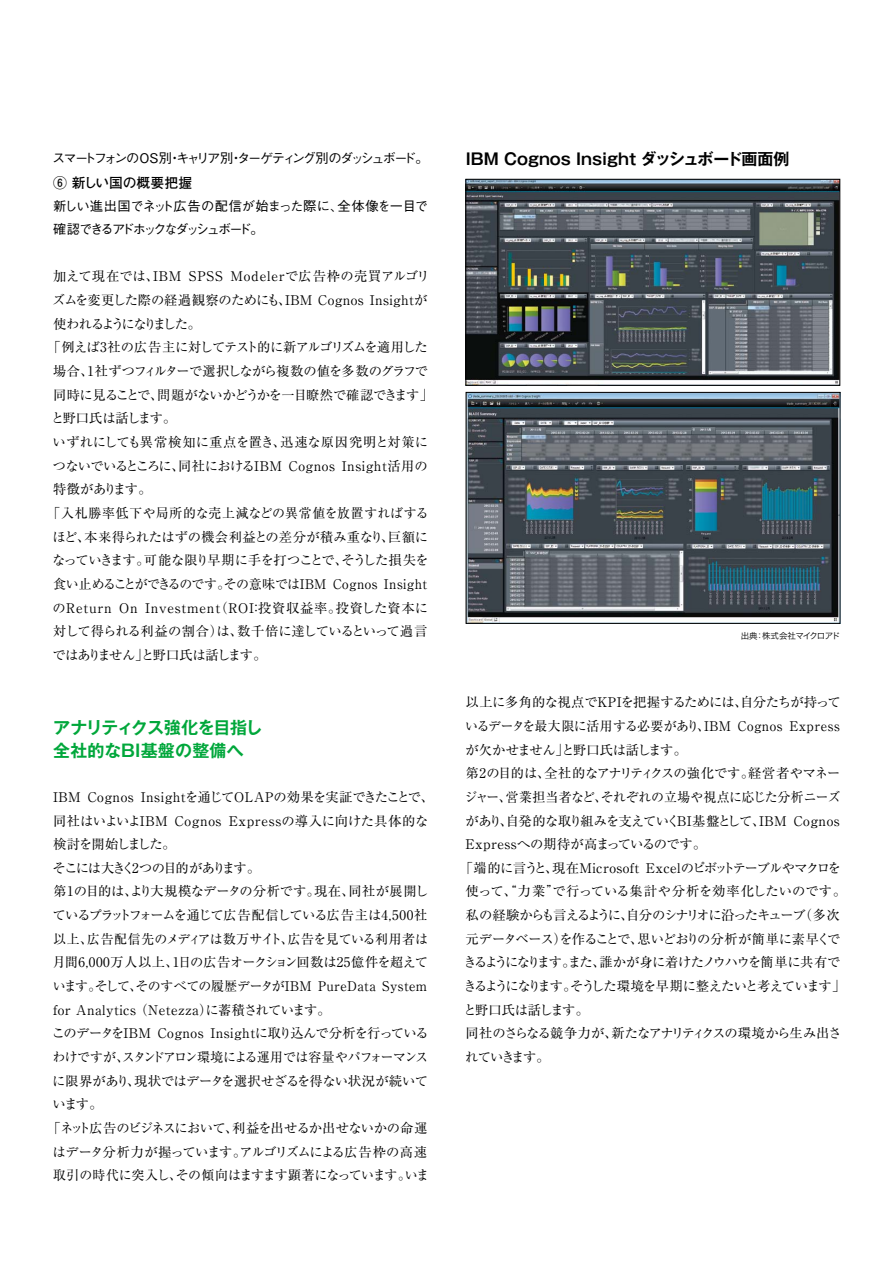
<style>
.page{position:relative;width:893px;height:1263px;background:#fff}
.page>*{position:absolute;margin:0;border:0;box-sizing:border-box;transform-origin:0 0}
.t1{font:700 16.95px/22.8px "Gothic MB101 Pro De";letter-spacing:-.01em;color:#00a73b}
.t2{font:700 15.9px "Gothic MB101 Pro De";color:#000}
.t3{font:700 13.8px "Futo Go B101 Pro";letter-spacing:-.01em;color:#000}
.t4{font:13.35px "Ryumin Pro";letter-spacing:-.02em;color:#000}
.t5{font:13.35px "Ryumin Pro";letter-spacing:-.065em;color:#000}
.t6{font:13.35px "Ryumin Pro";letter-spacing:.03em;color:#000}
.t7{font:13.35px "Ryumin Pro";letter-spacing:.04em;color:#000}
.t8{font:13.35px "Ryumin Pro";letter-spacing:-.05em;color:#000}
.t9{font:13.35px "Ryumin Pro";color:#000}
.t10{font:13.35px "Ryumin Pro";letter-spacing:-.09em;color:#000}
.t11{font:13.35px "Ryumin Pro";letter-spacing:.005em;color:#000}
.t12{font:500 13.35px/23.7px "Gothic BBB Pro";letter-spacing:-.09em;color:#000}
.t13{font:13.35px "Ryumin Pro";letter-spacing:-.08em;color:#000}
.t14{font:13.35px "Ryumin Pro";letter-spacing:.055em;color:#000}
.t15{font:13.35px "Ryumin Pro";letter-spacing:.025em;color:#000}
.t16{font:500 13.35px "Gothic BBB Pro";letter-spacing:-.17em;color:#000}
.t17{font:13.35px "Ryumin Pro";letter-spacing:.05em;color:#000}
.t18{font:13.35px "Ryumin Pro";letter-spacing:.06em;color:#000}
.t19{font:13.35px "Ryumin Pro";letter-spacing:-.06em;color:#000}
.t20{font:13.35px "Ryumin Pro";letter-spacing:-.105em;color:#000}
.t21{font:13.35px "Ryumin Pro";letter-spacing:-.075em;color:#000}
.t22{font:13.35px "Ryumin Pro";letter-spacing:-.055em;color:#000}
.t23{font:13.35px "Ryumin Pro";letter-spacing:-.04em;color:#000}
.t24{font:13.35px "Ryumin Pro";letter-spacing:-.115em;color:#000}
.t25{font:13.35px "Ryumin Pro";letter-spacing:-.205em;color:#000}
.t26{font:13.35px "Ryumin Pro";letter-spacing:-.085em;color:#000}
.t27{font:13.35px "Ryumin Pro";letter-spacing:-.07em;color:#000}
.t28{font:8.55px "Hira Kaku Std N W3";letter-spacing:-.075em;color:#000}
</style>
<div class="page">
<img style="left:468px;top:181px;width:370px;height:203px">
<div style="left:466px;top:179px;width:374px;height:207px;border:1px solid #000"></div>
<img style="left:468px;top:394px;width:370px;height:228px">
<div style="left:466px;top:392px;width:374px;height:232px;border:1px solid #000"></div>
<p class="t16" style="left:52px;top:147px;width:378px">スマートフォンのOS別・キャリア別・ターゲティング別のダッシュボード。</p>
<p class="t3" style="left:53px;top:172px;width:141px">⑥ 新しい国の概要把握</p>
<p class="t12" style="left:53px;top:192px;width:376px">新しい進出国でネット広告の配信が始まった際に、全体像を一目で確認できるアドホックなダッシュボード。</p>
<p class="t18" style="left:53px;top:266px;width:378px">加えて現在では、IBM SPSS Modelerで広告枠の売買アルゴリ</p>
<p class="t6" style="left:52px;top:290px;width:377px">ズムを変更した際の経過観察のためにも、IBM Cognos Insightが</p>
<p class="t25" style="left:53px;top:313px;width:149px">使われるようになりました。</p>
<p class="t21" style="left:47px;top:337px;width:382px">「例えば3社の広告主に対してテスト的に新アルゴリズムを適用した</p>
<p class="t5" style="left:53px;top:361px;width:376px">場合、1社ずつフィルターで選択しながら複数の値を多数のグラフで</p>
<p class="t5" style="left:53px;top:384px;width:382px">同時に見ることで、問題がないかどうかを一目瞭然で確認できます」</p>
<p class="t5" style="left:51px;top:408px;width:127px">と野口氏は話します。</p>
<p class="t9" style="left:53px;top:432px;width:377px">いずれにしても異常検知に重点を置き、迅速な原因究明と対策に</p>
<p class="t6" style="left:53px;top:455px;width:376px">つないでいるところに、同社におけるIBM Cognos Insight活用の</p>
<p class="t27" style="left:53px;top:479px;width:100px">特徴があります。</p>
<p class="t7" style="left:48px;top:502px;width:383px">「入札勝率低下や局所的な売上減などの異常値を放置すればする</p>
<p class="t11" style="left:53px;top:526px;width:377px">ほど、本来得られたはずの機会利益との差分が積み重なり、巨額に</p>
<p class="t8" style="left:52px;top:550px;width:378px">なっていきます。可能な限り早期に手を打つことで、そうした損失を</p>
<p class="t4" style="left:53px;top:573px;width:376px">食い止めることができるのです。その意味ではIBM Cognos Insight</p>
<p class="t14" style="left:53px;top:597px;width:377px">のReturn On Investment（ROI：投資収益率。投資した資本に</p>
<p class="t8" style="left:53px;top:621px;width:376px">対して得られる利益の割合）は、数千倍に達しているといって過言</p>
<p class="t13" style="left:53px;top:644px;width:216px">ではありません」と野口氏は話します。</p>
<p class="t1" style="left:53px;top:714px;width:211px">アナリティクス強化を目指し全社的なBI基盤の整備へ</p>
<p class="t7" style="left:53px;top:786px;width:382px">IBM Cognos Insightを通じてOLAPの効果を実証できたことで、</p>
<p class="t17" style="left:53px;top:810px;width:377px">同社はいよいよIBM Cognos Expressの導入に向けた具体的な</p>
<p class="t26" style="left:53px;top:834px;width:124px">検討を開始しました。</p>
<p class="t24" style="left:53px;top:857px;width:209px">そこには大きく2つの目的があります。</p>
<p class="t9" style="left:53px;top:881px;width:377px">第1の目的は、より大規模なデータの分析です。現在、同社が展開し</p>
<p class="t5" style="left:52px;top:905px;width:376px">ているプラットフォームを通じて広告配信している広告主は4,500社</p>
<p class="t11" style="left:53px;top:928px;width:376px">以上、広告配信先のメディアは数万サイト、広告を見ている利用者は</p>
<p class="t4" style="left:52px;top:952px;width:377px">月間6,000万人以上、1日の広告オークション回数は25億件を超えて</p>
<p class="t15" style="left:53px;top:975px;width:376px">います。そして、そのすべての履歴データがIBM PureData System</p>
<p class="t6" style="left:53px;top:999px;width:279px">for Analytics （Netezza）に蓄積されています。</p>
<p class="t4" style="left:52px;top:1023px;width:378px">このデータをIBM Cognos Insightに取り込んで分析を行っている</p>
<p class="t19" style="left:52px;top:1046px;width:377px">わけですが、スタンドアロン環境による運用では容量やパフォーマンス</p>
<p class="t4" style="left:52px;top:1070px;width:377px">に限界があり、現状ではデータを選択せざるを得ない状況が続いて</p>
<p class="t4" style="left:53px;top:1094px;width:52px">います。</p>
<p class="t22" style="left:47px;top:1117px;width:381px">「ネット広告のビジネスにおいて、利益を出せるか出せないかの命運</p>
<p class="t8" style="left:53px;top:1141px;width:376px">はデータ分析力が握っています。アルゴリズムによる広告枠の高速</p>
<p class="t4" style="left:53px;top:1165px;width:377px">取引の時代に突入し、その傾向はますます顕著になっています。いま</p>
<p class="t2" style="left:466px;top:146px;width:325px">IBM Cognos Insight ダッシュボード画面例</p>
<p class="t28" style="left:741px;top:629px;width:101px">出典：株式会社マイクロアド</p>
<p class="t23" style="left:466px;top:692px;width:376px">以上に多角的な視点でKPIを把握するためには、自分たちが持って</p>
<p class="t7" style="left:465px;top:715px;width:376px">いるデータを最大限に活用する必要があり、IBM Cognos Express</p>
<p class="t4" style="left:465px;top:739px;width:223px">が欠かせません」と野口氏は話します。</p>
<p class="t4" style="left:466px;top:763px;width:376px">第2の目的は、全社的なアナリティクスの強化です。経営者やマネー</p>
<p class="t4" style="left:465px;top:786px;width:378px">ジャー、営業担当者など、それぞれの立場や視点に応じた分析ニーズ</p>
<p class="t4" style="left:465px;top:810px;width:376px">があり、自発的な取り組みを支えていくBI基盤として、IBM Cognos</p>
<p class="t9" style="left:466px;top:834px;width:242px">Expressへの期待が高まっているのです。</p>
<p class="t4" style="left:460px;top:857px;width:383px">「端的に言うと、現在Microsoft Excelのピボットテーブルやマクロを</p>
<p class="t4" style="left:466px;top:881px;width:382px">使って、“力業”で行っている集計や分析を効率化したいのです。</p>
<p class="t20" style="left:466px;top:905px;width:376px">私の経験からも言えるように、自分のシナリオに沿ったキューブ（多次</p>
<p class="t4" style="left:466px;top:928px;width:376px">元データベース）を作ることで、思いどおりの分析が簡単に素早くで</p>
<p class="t10" style="left:464px;top:952px;width:379px">きるようになります。また、誰かが身に着けたノウハウを簡単に共有で</p>
<p class="t10" style="left:464px;top:975px;width:384px">きるようになります。そうした環境を早期に整えたいと考えています」</p>
<p class="t5" style="left:464px;top:999px;width:127px">と野口氏は話します。</p>
<p class="t13" style="left:465px;top:1023px;width:377px">同社のさらなる競争力が、新たなアナリティクスの環境から生み出さ</p>
<p class="t4" style="left:465px;top:1046px;width:86px">れていきます。</p>
</div>
